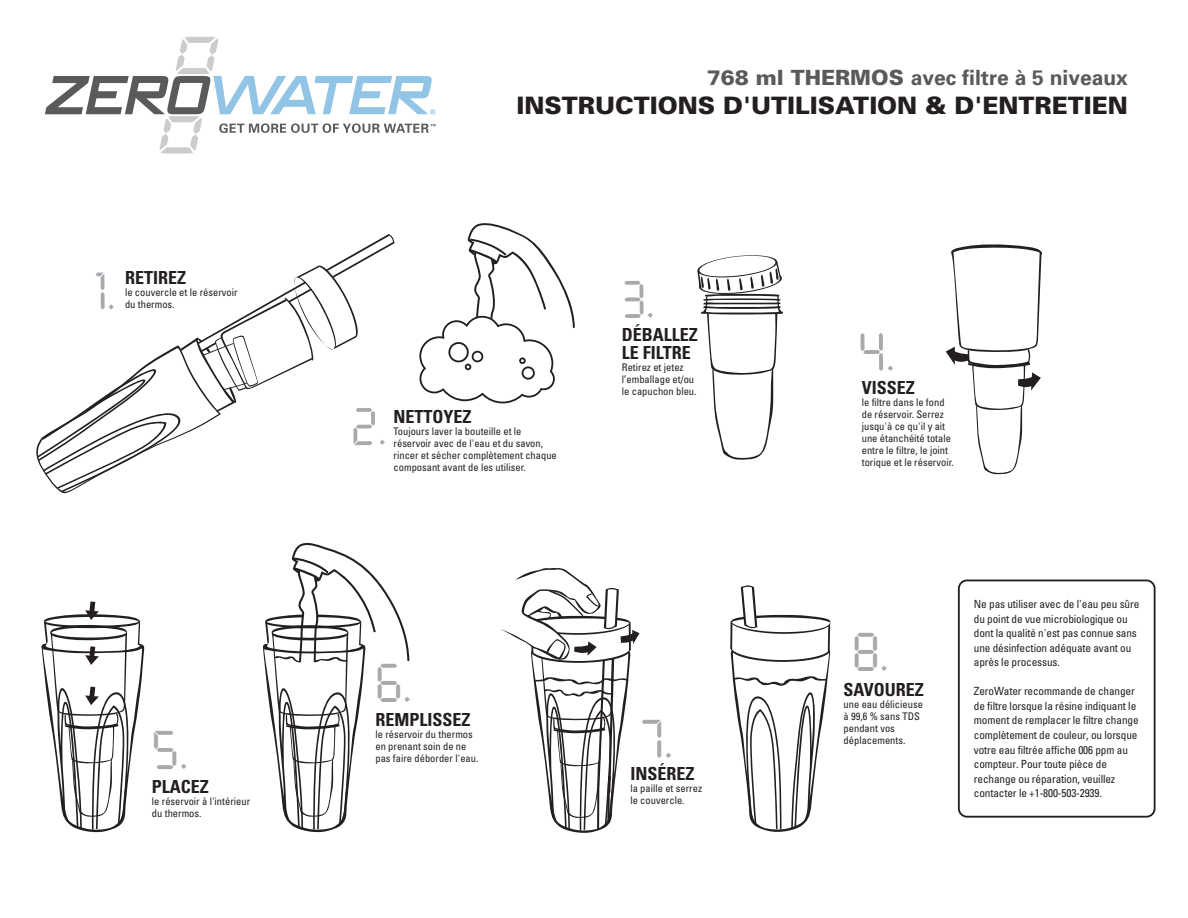
<style>
.page{position:relative;width:1188px;height:918px;background:#fff}
.page>*{position:absolute;margin:0;border:0;box-sizing:border-box;transform-origin:0 0}
.t1{font:48px "Digital ICG";color:#a7a9ac}
.t2{font:900 24px "Univers";color:#231f20}
.t3{font:700 21px "Univers";color:#595a5c}
.t4{font:700 condensed 18px/18px "Univers";color:#231f20}
.t5{font:condensed 11.25px/14.5px "Univers";letter-spacing:-.01em;color:#231f20}
.t6{font:condensed 10.5px/12px "Univers";color:#231f20}
.s1{font-weight:900}
</style>
<div class="page">
<div style="left:958px;top:580px;width:198px;height:238px;border:2px solid #231f20;border-radius:8px"></div>
<svg style="left:419px;top:223px;width:156px;height:181px"></svg>
<svg style="left:36px;top:234px;width:358px;height:260px"></svg>
<svg style="left:624px;top:281px;width:29px;height:37px"></svg>
<svg style="left:697px;top:255px;width:86px;height:205px"></svg>
<svg style="left:861px;top:333px;width:32px;height:38px"></svg>
<svg style="left:946px;top:244px;width:96px;height:231px"></svg>
<svg style="left:730px;top:585px;width:101px;height:247px"></svg>
<svg style="left:501px;top:568px;width:138px;height:265px"></svg>
<svg style="left:263px;top:543px;width:146px;height:290px"></svg>
<svg style="left:41px;top:601px;width:104px;height:232px"></svg>
<svg style="left:45px;top:37px;width:391px;height:117px"></svg>
<h3 class="t4" style="left:125px;top:269px;width:63px">RETIREZ</h3>
<p class="t6" style="left:125px;top:286px;width:114px">le couvercle et le réservoir du thermos.</p>
<h1 class="t1" style="left:152px;top:718px;width:39px">5.</h1>
<h3 class="t4" style="left:152px;top:778px;width:59px">PLACEZ</h3>
<p class="t6" style="left:152px;top:795px;width:100px">le réservoir à l'intérieur du thermos.</p>
<h3 class="t3" style="left:707px;top:65px;width:423px"><span class="s1">768 ml THERMOS</span> avec filtre à 5 niveaux</h3>
<h2 class="t2" style="left:517px;top:90px;width:613px">INSTRUCTIONS D'UTILISATION &amp; D'ENTRETIEN</h2>
<h3 class="t4" style="left:394px;top:408px;width:80px">NETTOYEZ</h3>
<p class="t6" style="left:394px;top:426px;width:165px">Toujours laver la bouteille et le réservoir avec de l'eau et du savon, rincer et sécher complètement chaque composant avant de les utiliser.</p>
<h3 class="t4" style="left:622px;top:325px;width:77px">DÉBALLEZ<br>LE FILTRE</h3>
<p class="t6" style="left:622px;top:361px;width:76px">Retirez et jetez l’emballage et/ou le capuchon bleu.</p>
<h1 class="t1" style="left:375px;top:651px;width:38px">6.</h1>
<h3 class="t4" style="left:375px;top:710px;width:97px">REMPLISSEZ</h3>
<p class="t6" style="left:375px;top:728px;width:99px">le réservoir du thermos en prenant soin de ne</p>
<p class="t6" style="left:375px;top:752px;width:104px">pas faire déborder l'eau.</p>
<h1 class="t1" style="left:639px;top:707px;width:36px">7.</h1>
<h3 class="t4" style="left:630px;top:765px;width:66px">INSÉREZ</h3>
<p class="t6" style="left:630px;top:783px;width:73px">la paille et serrez le couvercle.</p>
<h3 class="t4" style="left:862px;top:378px;width:55px">VISSEZ</h3>
<p class="t6" style="left:862px;top:396px;width:93px">le filtre dans le fond de réservoir. Serrez jusqu'à ce qu'il y ait une étanchéité totale entre le filtre, le joint torique et le réservoir.</p>
<h1 class="t1" style="left:852px;top:620px;width:38px">8.</h1>
<h3 class="t4" style="left:844px;top:681px;width:82px">SAVOUREZ</h3>
<p class="t6" style="left:844px;top:699px;width:81px">une eau délicieuse à 99,6 % sans TDS pendant vos déplacements.</p>
<p class="t5" style="left:974px;top:597px;width:167px">Ne pas utiliser avec de l'eau peu sûre du point de vue microbiologique ou dont la qualité n'est pas connue sans une désinfection adéquate avant ou après le processus.</p>
<p class="t5" style="left:974px;top:684px;width:166px">ZeroWater recommande de changer de filtre lorsque la résine indiquant le moment de remplacer le filtre change complètement de couleur, ou lorsque votre eau filtrée affiche 006 ppm au compteur. Pour toute pièce de rechange ou réparation, veuillez contacter le +1-800-503-2939.</p>
</div>
